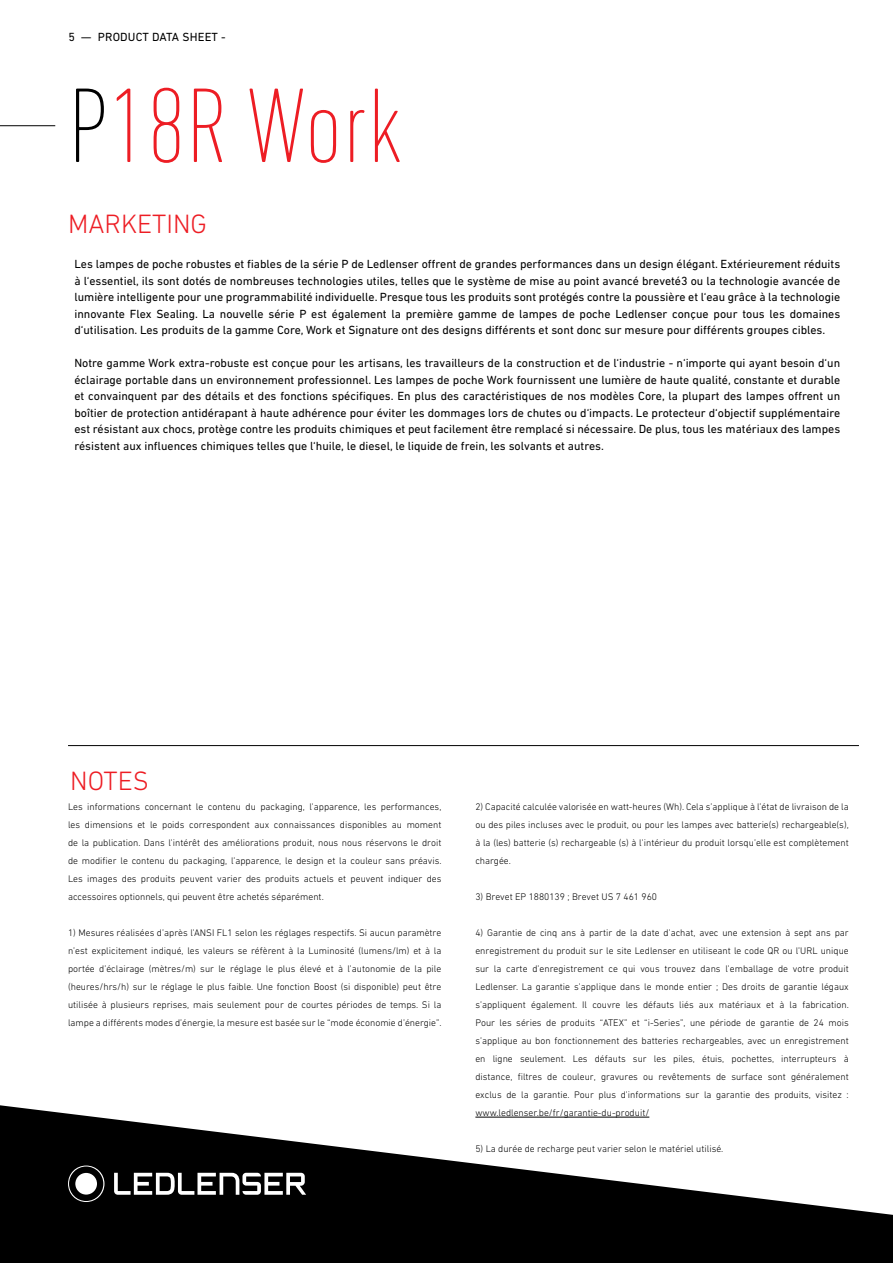
<style>
.page{position:relative;width:893px;height:1263px;background:#fff}
.page>*{position:absolute;margin:0;border:0;box-sizing:border-box;transform-origin:0 0}
.t1{font:200 condensed 108px "DIN Next LT Pro";color:#ed1d24}
.t2{font:300 27px "DIN Next LT Pro";color:#ed1d24}
.t3{font:12px/16.5px "DIN Next LT Pro";color:#000;text-align:justify}
.t4{font:300 9.75px/18px "DIN Next W1 G";color:#000;text-align:justify}
.s1{color:#000}
</style>
<div class="page">
<svg style="left:0;top:1105px;width:893px;height:158px;fill:#000"></svg>
<svg style="left:68px;top:1165px;width:36px;height:37px"></svg>
<div style="left:75px;top:1173px;width:22px;height:21px;background:#fff;border-radius:50%"></div>
<svg style="left:114px;top:1173px;width:192px;height:22px"></svg>
<hr style="left:0;top:125px;width:55px;height:1px;background:#000">
<hr style="left:68px;top:745px;width:791px;height:1px;background:#000">
<hr style="left:475px;top:1117px;width:174px;height:1px;background:#000">
<p class="t3" style="left:68px;top:28px;width:159px">5 — PRODUCT DATA SHEET -</p>
<h1 class="t1" style="left:68px;top:64px;width:336px"><span class="s1">P</span>18R Work</h1>
<h2 class="t2" style="left:68px;top:208px;width:141px">MARKETING</h2>
<p class="t3" style="left:74px;top:256px;width:767px">Les lampes de poche robustes et fiables de la série P de Ledlenser offrent de grandes performances dans un design élégant. Extérieurement réduits à l‘essentiel, ils sont dotés de nombreuses technologies utiles, telles que le système de mise au point avancé breveté3 ou la technologie avancée de lumière intelligente pour une programmabilité individuelle. Presque tous les produits sont protégés contre la poussière et l‘eau grâce à la technologie innovante Flex Sealing. La nouvelle série P est également la première gamme de lampes de poche Ledlenser conçue pour tous les domaines d‘utilisation. Les produits de la gamme Core, Work et Signature ont des designs différents et sont donc sur mesure pour différents groupes cibles.</p>
<p class="t3" style="left:74px;top:355px;width:767px">Notre gamme Work extra-robuste est conçue pour les artisans, les travailleurs de la construction et de l‘industrie - n‘importe qui ayant besoin d‘un éclairage portable dans un environnement professionnel. Les lampes de poche Work fournissent une lumière de haute qualité, constante et durable et convainquent par des détails et des fonctions spécifiques. En plus des caractéristiques de nos modèles Core, la plupart des lampes offrent un boîtier de protection antidérapant à haute adhérence pour éviter les dommages lors de chutes ou d‘impacts. Le protecteur d‘objectif supplémentaire est résistant aux chocs, protège contre les produits chimiques et peut facilement être remplacé si nécessaire. De plus, tous les matériaux des lampes résistent aux influences chimiques telles que l‘huile, le diesel, le liquide de frein, les solvants et autres.</p>
<h2 class="t2" style="left:70px;top:765px;width:80px">NOTES</h2>
<p class="t4" style="left:68px;top:798px;width:375px">Les informations concernant le contenu du packaging, l’apparence, les performances, les dimensions et le poids correspondent aux connaissances disponibles au moment de la publication. Dans l’intérêt des améliorations produit, nous nous réservons le droit de modifier le contenu du packaging, l’apparence, le design et la couleur sans préavis.<br>Les images des produits peuvent varier des produits actuels et peuvent indiquer des accessoires optionnels, qui peuvent être achetés séparément.</p>
<p class="t4" style="left:68px;top:924px;width:375px">1) Mesures réalisées d’après l’ANSI FL1 selon les réglages respectifs. Si aucun paramètre n’est explicitement indiqué, les valeurs se réfèrent à la Luminosité (lumens/lm) et à la portée d’éclairage (mètres/m) sur le réglage le plus élevé et à l’autonomie de la pile (heures/hrs/h) sur le réglage le plus faible. Une fonction Boost (si disponible) peut être utilisée à plusieurs reprises, mais seulement pour de courtes périodes de temps. Si la lampe a différents modes d’énergie, la mesure est basée sur le “mode économie d’énergie”.</p>
<p class="t4" style="left:475px;top:798px;width:375px">2) Capacité calculée valorisée en watt-heures (Wh). Cela s’applique à l’état de livraison de la ou des piles incluses avec le produit, ou pour les lampes avec batterie(s) rechargeable(s), à la (les) batterie (s) rechargeable (s) à l’intérieur du produit lorsqu’elle est complètement chargée.</p>
<p class="t4" style="left:475px;top:888px;width:183px">3) Brevet EP 1880139 ; Brevet US 7 461 960</p>
<p class="t4" style="left:475px;top:924px;width:375px">4) Garantie de cinq ans à partir de la date d’achat, avec une extension à sept ans par enregistrement du produit sur le site Ledlenser en utiliseant le code QR ou l’URL unique sur la carte d’enregistrement ce qui vous trouvez dans l’emballage de votre produit Ledlenser. La garantie s’applique dans le monde entier ; Des droits de garantie légaux s’appliquent également. Il couvre les défauts liés aux matériaux et à la fabrication.<br>Pour les séries de produits “ATEX” et “i-Series”, une période de garantie de 24 mois s’applique au bon fonctionnement des batteries rechargeables, avec un enregistrement en ligne seulement. Les défauts sur les piles, étuis, pochettes, interrupteurs à distance, filtres de couleur, gravures ou revêtements de surface sont généralement exclus de la garantie. Pour plus d’informations sur la garantie des produits, visitez : www.ledlenser.be/fr/garantie-du-produit/</p>
<p class="t4" style="left:475px;top:1140px;width:249px">5) La durée de recharge peut varier selon le matériel utilisé.</p>
</div>
